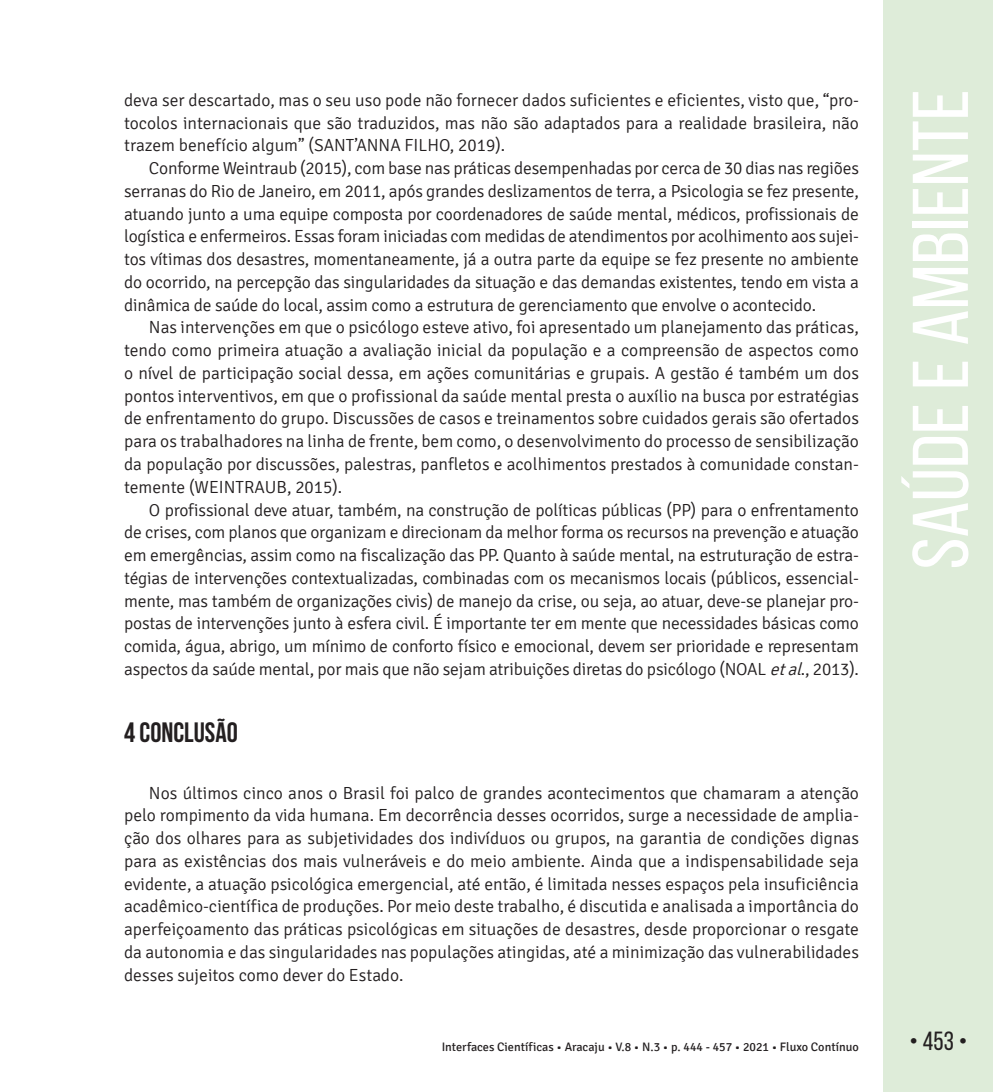
<style>
.page{position:relative;width:993px;height:1092px;background:#fff}
.page>*{position:absolute;margin:0;border:0;box-sizing:border-box;transform-origin:0 0}
.t1{font:78.75px "Bebas Neue";color:#fff;scale:1.09 1}
.t2{font:700 28px "Bebas Neue";color:#231f20}
.t3{font:26.25px "Bebas Neue";color:#231f20}
.t4{font:300 17.5px/22.8px "Signika";letter-spacing:-.005em;color:#231f20;text-align:justify}
.t5{font:12.25px "Signika";color:#231f20}
.s1{font-style:italic}
</style>
<div class="page">
<div style="left:883px;top:0;width:109px;height:1091px;background:#deecd9"></div>
<p class="t4" style="left:124px;top:89px;width:736px">deva ser descartado, mas o seu uso pode não fornecer dados suficientes e eficientes, visto que, “pro&shy;tocolos internacionais que são traduzidos, mas não são adaptados para a realidade brasileira, não trazem benefício algum” (SANT’ANNA FILHO, 2019).</p>
<p class="t4" style="left:124px;top:157px;width:736px;text-indent:25px">Conforme Weintraub (2015), com base nas práticas desempenhadas por cerca de 30 dias nas regiões serranas do Rio de Janeiro, em 2011, após grandes deslizamentos de terra, a Psicologia se fez presente, atuando junto a uma equipe composta por coordenadores de saúde mental, médicos, profissionais de logística e enfermeiros. Essas foram iniciadas com medidas de atendimentos por acolhimento aos sujei&shy;tos vítimas dos desastres, momentaneamente, já a outra parte da equipe se fez presente no ambiente do ocorrido, na percepção das singularidades da situação e das demandas existentes, tendo em vista a dinâmica de saúde do local, assim como a estrutura de gerenciamento que envolve o acontecido.</p>
<p class="t4" style="left:124px;top:316px;width:736px;text-indent:25px">Nas intervenções em que o psicólogo esteve ativo, foi apresentado um planejamento das práticas, tendo como primeira atuação a avaliação inicial da população e a compreensão de aspectos como o nível de participação social dessa, em ações comunitárias e grupais. A gestão é também um dos pontos interventivos, em que o profissional da saúde mental presta o auxílio na busca por estratégias de enfrentamento do grupo. Discussões de casos e treinamentos sobre cuidados gerais são ofertados para os trabalhadores na linha de frente, bem como, o desenvolvimento do processo de sensibilização da população por discussões, palestras, panfletos e acolhimentos prestados à comunidade constan&shy;temente (WEINTRAUB, 2015).</p>
<p class="t4" style="left:124px;top:498px;width:736px;text-indent:25px">O profissional deve atuar, também, na construção de políticas públicas (PP) para o enfrentamento de crises, com planos que organizam e direcionam da melhor forma os recursos na prevenção e atuação em emergências, assim como na fiscalização das PP. Quanto à saúde mental, na estruturação de estra&shy;tégias de intervenções contextualizadas, combinadas com os mecanismos locais (públicos, essencial&shy;mente, mas também de organizações civis) de manejo da crise, ou seja, ao atuar, deve-se planejar pro&shy;postas de intervenções junto à esfera civil. É importante ter em mente que necessidades básicas como comida, água, abrigo, um mínimo de conforto físico e emocional, devem ser prioridade e representam aspectos da saúde mental, por mais que não sejam atribuições diretas do psicólogo (NOAL <span class="s1">etal</span>., 2013).</p>
<h2 class="t2" style="left:124px;top:717px;width:115px">4 CONCLUSÃO</h2>
<p class="t4" style="left:124px;top:781px;width:736px;text-indent:25px">Nos últimos cinco anos o Brasil foi palco de grandes acontecimentos que chamaram a atenção pelo rompimento da vida humana. Em decorrência desses ocorridos, surge a necessidade de amplia&shy;ção dos olhares para as subjetividades dos indivíduos ou grupos, na garantia de condições dignas para as existências dos mais vulneráveis e do meio ambiente. Ainda que a indispensabilidade seja evidente, a atuação psicológica emergencial, até então, é limitada nesses espaços pela insuficiência acadêmico-científica de produções. Por meio deste trabalho, é discutida e analisada a importância do aperfeiçoamento das práticas psicológicas em situações de desastres, desde proporcionar o resgate da autonomia e das singularidades nas populações atingidas, até a minimização das vulnerabilidades desses sujeitos como dever do Estado.</p>
<h1 class="t1" style="left:897px;top:569px;width:442px;rotate:-90deg">Saúde e Ambiente</h1>
<p class="t5" style="left:441px;top:1040px;width:418px">Interfaces Científicas • Aracaju • V.8 • N.3 • p. 444 - 457 • 2021 • Fluxo Contínuo</p>
<h3 class="t3" style="left:909px;top:1026px;width:59px">• 453 •</h3>
</div>
